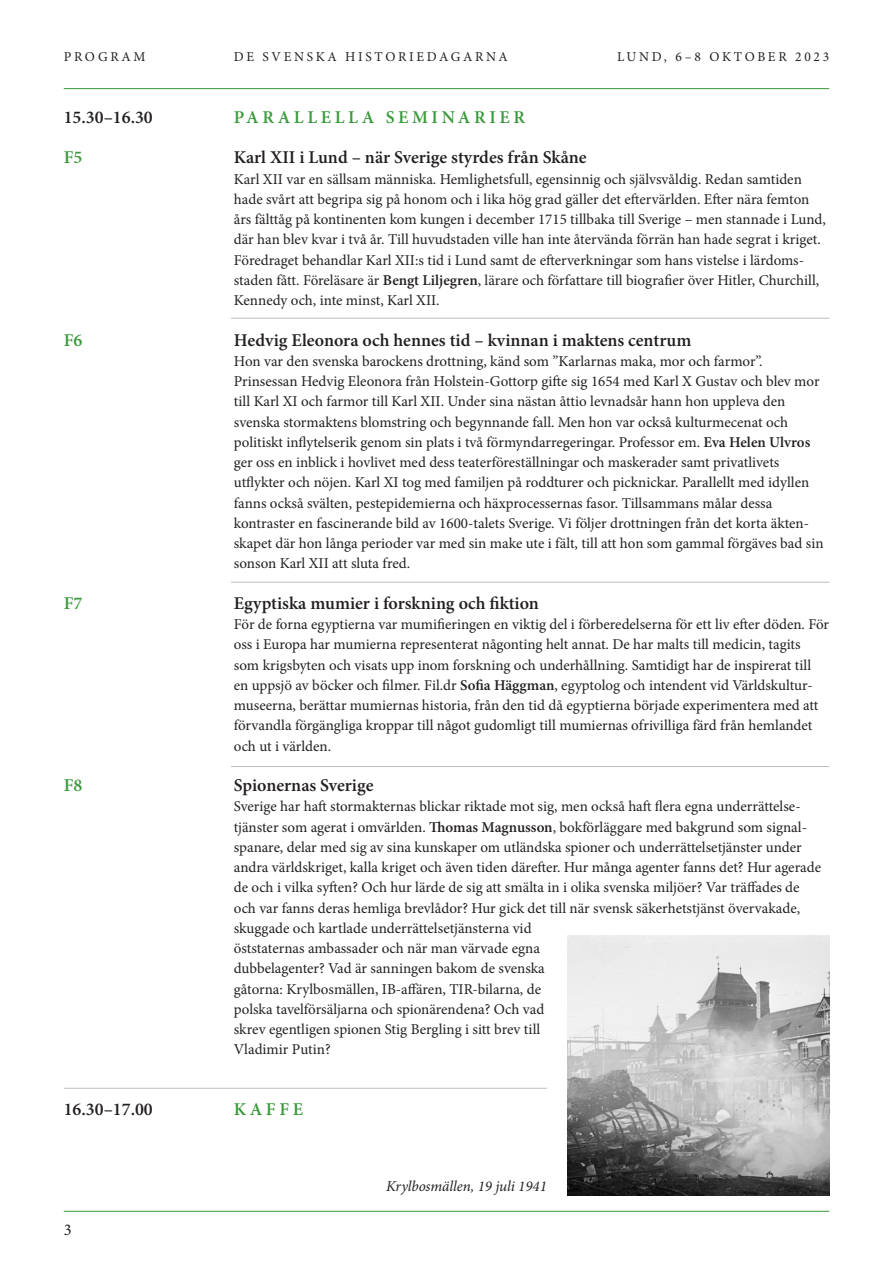
<style>
.page{position:relative;width:893px;height:1263px;background:#fff}
.page>*{position:absolute;margin:0;border:0;box-sizing:border-box;transform-origin:0 0}
.t1{font:600 18px "Minion Pro";color:#231f20}
.t2{font:600 18px "Minion Pro";letter-spacing:.2em;color:#3a9a3b}
.t3{font:16.5px "Minion Pro";color:#231f20}
.t4{font:15px "Minion Pro";color:#231f20}
.t5{font:italic 15px "Minion Pro";letter-spacing:-.005em;color:#231f20}
.t6{font:13.5px "Minion Pro";letter-spacing:.2em;color:#231f20}
.s1{font-weight:600}
</style>
<div class="page">
<hr style="left:64px;top:88px;width:765px;height:1px;background:#3a9a3b">
<hr style="left:231px;top:318px;width:598px;height:1px;background:#bcbdc0">
<hr style="left:231px;top:582px;width:598px;height:1px;background:#bcbdc0">
<hr style="left:231px;top:766px;width:598px;height:1px;background:#bcbdc0">
<hr style="left:64px;top:1088px;width:483px;height:1px;background:#bcbdc0">
<hr style="left:64px;top:1211px;width:765px;height:1px;background:#3a9a3b">
<img style="left:568px;top:935px;width:261px;height:261px">
<p class="t6" style="left:64px;top:47px;width:83px">PROGRAM</p>
<p class="t6" style="left:234px;top:47px;width:275px">DE SVENSKA HISTORIEDAGARNA</p>
<p class="t6" style="left:617px;top:47px;width:214px">LUND, 6–8 OKTOBER 2023</p>
<p class="t1" style="left:64px;top:105px;width:91px">15.30–16.30</p>
<p class="t2" style="left:234px;top:105px;width:293px">PARALLELLA SEMINARIER</p>
<p class="t2" style="left:64px;top:145px;width:20px">F5</p>
<p class="t1" style="left:234px;top:145px;width:354px">Karl XII i Lund – när Sverige styrdes från Skåne</p>
<p class="t4" style="left:234px;top:169px;width:569px">Karl XII var en sällsam människa. Hemlighetsfull, egensinnig och självsvåldig. Redan samtiden</p>
<p class="t4" style="left:234px;top:189px;width:577px">hade svårt att begripa sig på honom och i lika hög grad gäller det eftervärlden. Efter nära femton</p>
<p class="t4" style="left:234px;top:209px;width:593px">års fälttåg på kontinenten kom kungen i december 1715 tillbaka till Sverige – men stannade i Lund,</p>
<p class="t4" style="left:234px;top:229px;width:588px">där han blev kvar i två år. Till huvudstaden ville han inte återvända förrän han hade segrat i kriget.</p>
<p class="t4" style="left:234px;top:250px;width:572px">Föredraget behandlar Karl XII:s tid i Lund samt de efterverkningar som hans vistelse i lärdoms-</p>
<p class="t4" style="left:234px;top:270px;width:587px">staden fått. Föreläsare är <span class="s1">Bengt Liljegren</span>, lärare och författare till biografier över Hitler, Churchill,</p>
<p class="t4" style="left:234px;top:290px;width:207px">Kennedy och, inte minst, Karl XII.</p>
<p class="t2" style="left:64px;top:327px;width:20px">F6</p>
<p class="t1" style="left:234px;top:327px;width:459px">Hedvig Eleonora och hennes tid – kvinnan i maktens centrum</p>
<p class="t4" style="left:234px;top:351px;width:530px">Hon var den svenska barockens drottning, känd som ”Karlarnas maka, mor och farmor”.</p>
<p class="t4" style="left:234px;top:371px;width:587px">Prinsessan Hedvig Eleonora från Holstein-Gottorp gifte sig 1654 med Karl X Gustav och blev mor</p>
<p class="t4" style="left:234px;top:391px;width:553px">till Karl XI och farmor till Karl XII. Under sina nästan åttio levnadsår hann hon uppleva den</p>
<p class="t4" style="left:234px;top:412px;width:556px">svenska stormaktens blomstring och begynnande fall. Men hon var också kulturmecenat och</p>
<p class="t4" style="left:234px;top:432px;width:578px">politiskt inflytelserik genom sin plats i två förmyndarregeringar. Professor em. <span class="s1">Eva Helen Ulvros</span></p>
<p class="t4" style="left:234px;top:452px;width:547px">ger oss en inblick i hovlivet med dess teaterföreställningar och maskerader samt privatlivets</p>
<p class="t4" style="left:234px;top:472px;width:577px">utflykter och nöjen. Karl XI tog med familjen på roddturer och picknickar. Parallellt med idyllen</p>
<p class="t4" style="left:234px;top:493px;width:540px">fanns också svälten, pestepidemierna och häxprocessernas fasor. Tillsammans målar dessa</p>
<p class="t4" style="left:234px;top:513px;width:577px">kontraster en fascinerande bild av 1600-talets Sverige. Vi följer drottningen från det korta äkten-</p>
<p class="t4" style="left:234px;top:533px;width:591px">skapet där hon långa perioder var med sin make ute i fält, till att hon som gammal förgäves bad sin</p>
<p class="t4" style="left:234px;top:553px;width:178px">sonson Karl XII att sluta fred.</p>
<p class="t2" style="left:64px;top:591px;width:20px">F7</p>
<p class="t1" style="left:234px;top:591px;width:307px">Egyptiska mumier i forskning och fiktion</p>
<p class="t4" style="left:234px;top:614px;width:597px">För de forna egyptierna var mumifieringen en viktig del i förberedelserna för ett liv efter döden. För</p>
<p class="t4" style="left:234px;top:634px;width:568px">oss i Europa har mumierna representerat någonting helt annat. De har malts till medicin, tagits</p>
<p class="t4" style="left:234px;top:655px;width:579px">som krigsbyten och visats upp inom forskning och underhållning. Samtidigt har de inspirerat till</p>
<p class="t4" style="left:234px;top:675px;width:580px">en uppsjö av böcker och filmer. Fil.dr <span class="s1">Sofia Häggman</span>, egyptolog och intendent vid Världskultur-</p>
<p class="t4" style="left:234px;top:695px;width:586px">museerna, berättar mumiernas historia, från den tid då egyptierna började experimentera med att</p>
<p class="t4" style="left:234px;top:715px;width:580px">förvandla förgängliga kroppar till något gudomligt till mumiernas ofrivilliga färd från hemlandet</p>
<p class="t4" style="left:234px;top:736px;width:99px">och ut i världen.</p>
<p class="t2" style="left:64px;top:773px;width:20px">F8</p>
<p class="t1" style="left:234px;top:773px;width:141px">Spionernas Sverige</p>
<p class="t4" style="left:234px;top:796px;width:568px">Sverige har haft stormakternas blickar riktade mot sig, men också haft flera egna underrättelse-</p>
<p class="t4" style="left:234px;top:817px;width:575px">tjänster som agerat i omvärlden. <span class="s1">Thomas Magnusson</span>, bokförläggare med bakgrund som signal-</p>
<p class="t4" style="left:234px;top:837px;width:569px">spanare, delar med sig av sina kunskaper om utländska spioner och underrättelsetjänster under</p>
<p class="t4" style="left:234px;top:857px;width:589px">andra världskriget, kalla kriget och även tiden därefter. Hur många agenter fanns det? Hur agerade</p>
<p class="t4" style="left:234px;top:877px;width:567px">de och i vilka syften? Och hur lärde de sig att smälta in i olika svenska miljöer? Var träffades de</p>
<p class="t4" style="left:234px;top:898px;width:568px">och var fanns deras hemliga brevlådor? Hur gick det till när svensk säkerhetstjänst övervakade,</p>
<p class="t4" style="left:234px;top:918px;width:299px">skuggade och kartlade underrättelsetjänsterna vid</p>
<p class="t4" style="left:234px;top:938px;width:308px">öststaternas ambassader och när man värvade egna</p>
<p class="t4" style="left:234px;top:958px;width:312px">dubbelagenter? Vad är sanningen bakom de svenska</p>
<p class="t4" style="left:234px;top:979px;width:309px">gåtorna: Krylbosmällen, IB-affären, TIR-bilarna, de</p>
<p class="t4" style="left:234px;top:999px;width:312px">polska tavelförsäljarna och spionärendena? Och vad</p>
<p class="t4" style="left:234px;top:1019px;width:308px">skrev egentligen spionen Stig Bergling i sitt brev till</p>
<p class="t4" style="left:234px;top:1039px;width:98px">Vladimir Putin?</p>
<p class="t1" style="left:64px;top:1097px;width:91px">16.30–17.00</p>
<p class="t2" style="left:234px;top:1097px;width:71px">KAFFE</p>
<p class="t3" style="left:64px;top:1218px;width:9px">3</p>
<p class="t5" style="left:386px;top:1175px;width:162px">Krylbosmällen, 19 juli 1941</p>
</div>
